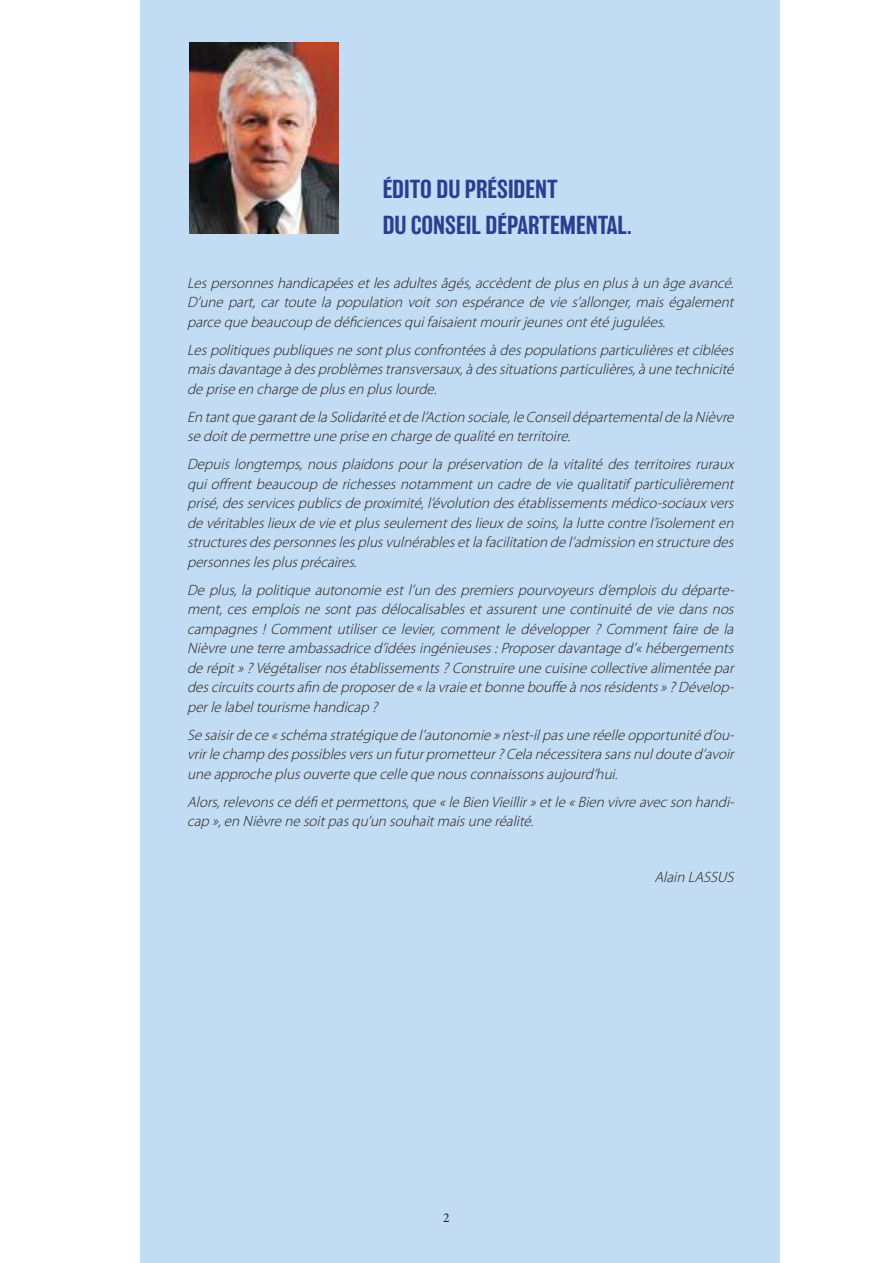
<style>
.page{position:relative;width:893px;height:1263px;background:#fff}
.page>*{position:absolute;margin:0;border:0;box-sizing:border-box;transform-origin:0 0}
.t1{font:500 24px/36px "Balboa";color:#2a3f91}
.t2{font:italic 300 15px/19.5px "Myriad Pro";color:#241f1f;text-align:justify}
.t3{font:13.5px "Minion Pro";color:#241f1f}
</style>
<div class="page">
<div style="left:140px;top:0;width:640px;height:1263px;background:#c2dcf3"></div>
<img style="left:189px;top:43px;width:149px;height:191px">
<h1 class="t1" style="left:383px;top:171px;width:250px">ÉDITO DU PRÉSIDENT<br>DU CONSEIL DÉPARTEMENTAL.</h1>
<p class="t2" style="left:187px;top:273px;width:552px">Lespersonneshandicapéesetlesadultesâgés,accèdentdeplusen plusàun âgeavancé.<br>D’une part, car toute la population voit son espérance de vie s’allonger, mais également parcequebeaucoup dedéficiencesquifaisaientmourirjeunesontétéjugulées.</p>
<p class="t2" style="left:187px;top:340px;width:552px">Lespolitiquespubliquesnesontplusconfrontéesàdespopulationsparticulièresetciblées maisdavantageàdesproblèmestransversaux,àdessituationsparticulières,àunetechnicité depriseen chargedeplusen pluslourde.</p>
<p class="t2" style="left:187px;top:407px;width:552px">En tantquegarantdelaSolidaritéetdel’Action sociale,leConseildépartementaldelaNièvre sedoitdepermettreunepriseen chargedequalitéen territoire.</p>
<p class="t2" style="left:187px;top:455px;width:552px">Depuis longtemps, nous plaidons pour la préservation de la vitalité des territoires ruraux quioffrentbeaucoup derichessesnotammentun cadredeviequalitatif particulièrement prisé,desservicespublicsdeproximité,l’évolution desétablissementsmédico-sociauxvers devéritableslieuxdevieetplusseulementdeslieuxdesoins,laluttecontrel’isolementen structuresdespersonneslesplusvulnérablesetlafacilitation del’admission en structuredes personneslesplusprécaires.</p>
<p class="t2" style="left:187px;top:580px;width:552px">De plus, la politique autonomie est l’un des premiers pourvoyeurs d’emplois du départe&shy;ment, ces emplois ne sont pas délocalisables et assurent une continuité de vie dans nos campagnes ! Comment utiliser ce levier, comment le développer ? Comment faire de la Nièvreuneterreambassadriced’idéesingénieuses :Proposerdavantaged’« hébergements derépit » ?Végétalisernosétablissements ?Construireunecuisinecollectivealimentéepar descircuitscourtsafin deproposerde« lavraieetbonnebouffeànosrésidents »?Dévelop&shy;perlelabeltourismehandicap ?</p>
<p class="t2" style="left:187px;top:725px;width:552px">Sesaisirdece« schémastratégiquedel’autonomie »n’est-ilpasuneréelleopportunitéd’ou&shy;vrirlechamp despossiblesversun futurprometteur ?Celanécessiterasansnuldouted’avoir uneapprocheplusouvertequecellequenousconnaissonsaujourd’hui.</p>
<p class="t2" style="left:187px;top:792px;width:552px">Alors,relevonscedéfietpermettons,que« leBien Vieillir »etle« Bien vivreavecson handi&shy;cap »,en Nièvrenesoitpasqu’un souhaitmaisuneréalité.</p>
<p class="t3" style="left:443px;top:1208px;width:8px">2</p>
<p class="t2" style="left:654px;top:868px;width:84px">Alain LASSUS</p>
</div>
